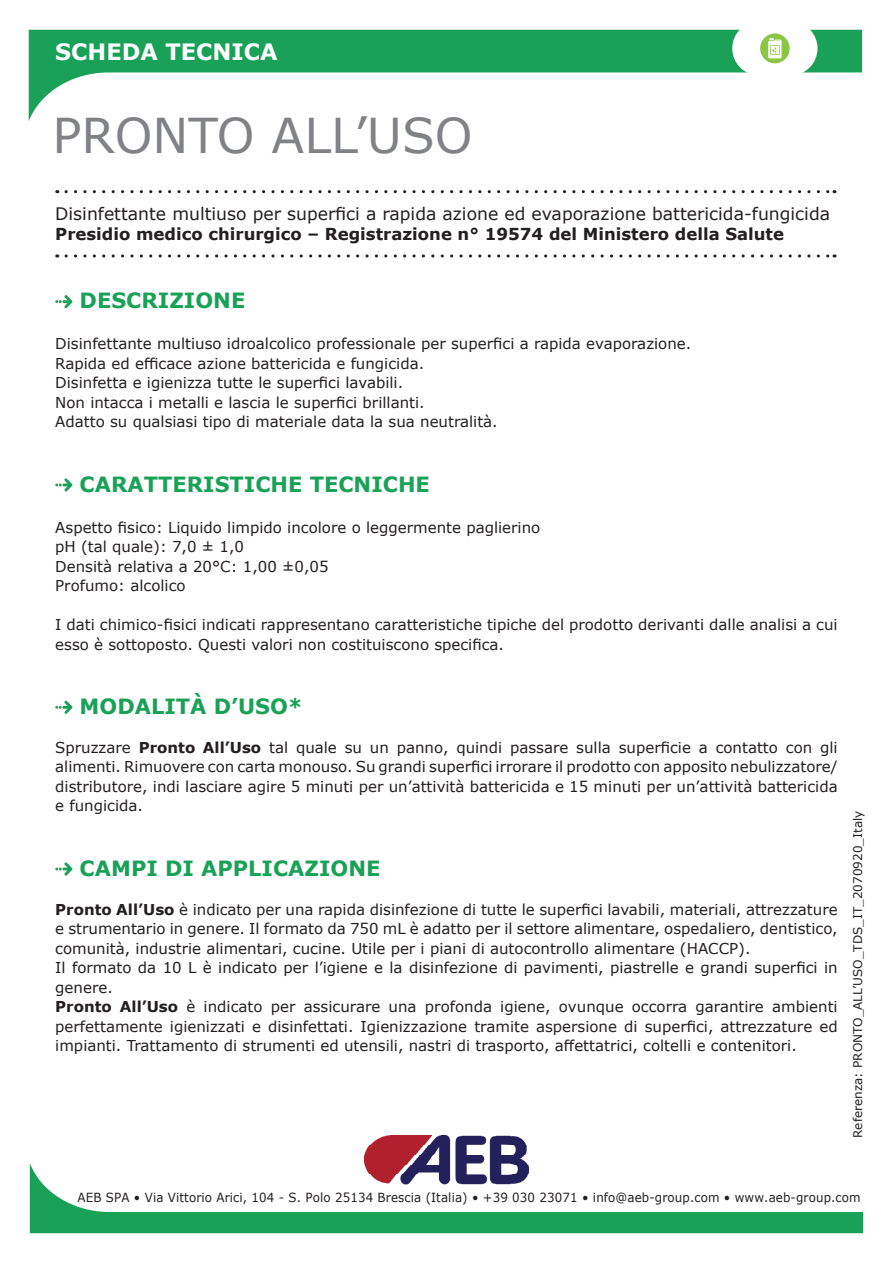
<style>
.page{position:relative;width:893px;height:1263px;background:#fff}
.page>*{position:absolute;margin:0;border:0;box-sizing:border-box;transform-origin:0 0}
.t1{font:48px "Verdana";color:#808285}
.t2{font:700 22.5px "Verdana";color:#fff}
.t3{font:700 21px "Verdana";color:#19a257}
.t4{font:17.25px "Verdana";color:#231f20}
.t5{font:700 16.5px "Verdana";color:#231f20}
.t6{font:15px/19.5px "Verdana";color:#231f20}
.t7{font:12.6px "Verdana";letter-spacing:.01em;color:#231f20;scale:.94 1}
.t8{font:12px "Verdana";color:#231f20}
.s1{font-weight:700}
</style>
<div class="page">
<svg style="left:66px;top:190px;width:769px;height:3px"></svg>
<svg style="left:66px;top:254px;width:769px;height:4px"></svg>
<img style="left:364px;top:1135px;width:163px;height:28px">
<svg style="left:29px;top:30px;width:833px;height:91px"></svg>
<div style="left:732px;top:21px;width:85px;height:55px;background:#fff;border-radius:27px"></div>
<div style="left:760px;top:33px;width:30px;height:30px;background:#8bc644;border-radius:50%"></div>
<svg style="left:768px;top:38px;width:14px;height:20px"></svg>
<svg style="left:30px;top:1163px;width:833px;height:70px"></svg>
<svg style="left:55px;top:295px;width:17px;height:13px"></svg>
<svg style="left:55px;top:478px;width:17px;height:13px"></svg>
<svg style="left:55px;top:701px;width:17px;height:13px"></svg>
<svg style="left:55px;top:862px;width:17px;height:13px"></svg>
<h2 class="t2" style="left:55px;top:35px;width:224px">SCHEDA TECNICA</h2>
<h1 class="t1" style="left:52px;top:103px;width:422px">PRONTO ALL’USO</h1>
<p class="t4" style="left:55px;top:202px;width:776px">Disinfettante multiuso per superfici a rapida azione ed evaporazione battericida-fungicida</p>
<p class="t5" style="left:55px;top:222px;width:730px">Presidio medico chirurgico – Registrazione n° 19574 del Ministero della Salute</p>
<h3 class="t3" style="left:80px;top:286px;width:167px">DESCRIZIONE</h3>
<p class="t6" style="left:55px;top:334px;width:637px">Disinfettante multiuso idroalcolico professionale per superfici a rapida evaporazione.<br>Rapida ed efficace azione battericida e fungicida.<br>Disinfetta e igienizza tutte le superfici lavabili.<br>Non intacca i metalli e lascia le superfici brillanti.<br>Adatto su qualsiasi tipo di materiale data la sua neutralità.</p>
<h3 class="t3" style="left:80px;top:469px;width:352px">CARATTERISTICHE TECNICHE</h3>
<p class="t6" style="left:55px;top:517px;width:486px">Aspetto fisico: Liquido limpido incolore o leggermente paglierino pH (tal quale): 7,0 ± 1,0<br>Densità relativa a 20°C: 1,00 ±0,05<br>Profumo: alcolico</p>
<p class="t6" style="left:55px;top:615px;width:784px">I dati chimico-fisici indicati rappresentano caratteristiche tipiche del prodotto derivanti dalle analisi a cui esso è sottoposto. Questi valori non costituiscono specifica.</p>
<h3 class="t3" style="left:80px;top:691px;width:225px">MODALITÀ D’USO*</h3>
<p class="t6" style="left:55px;top:737px;width:784px;text-align:justify">Spruzzare <span class="s1">Pronto All’Uso</span> tal quale su un panno, quindi passare sulla superficie a contatto con gli alimenti. Rimuovere con carta monouso. Su grandi superfici irrorare il prodotto con apposito nebulizzatore/ distributore, indi lasciare agire 5 minuti per un’attività battericida e 15 minuti per un’attività battericida e fungicida.</p>
<h3 class="t3" style="left:80px;top:853px;width:302px">CAMPI DI APPLICAZIONE</h3>
<p class="t6" style="left:55px;top:899px;width:784px"><span class="s1">Pronto All’Uso</span> è indicato per una rapida disinfezione di tutte le superfici lavabili, materiali, attrezzature e strumentario in genere. Il formato da 750 mL è adatto per il settore alimentare, ospedaliero, dentistico, comunità, industrie alimentari, cucine. Utile per i piani di autocontrollo alimentare (HACCP).<br>Il formato da 10 L è indicato per l’igiene e la disinfezione di pavimenti, piastrelle e grandi superfici in genere.<br><span class="s1">Pronto All’Uso</span> è indicato per assicurare una profonda igiene, ovunque occorra garantire ambienti perfettamente igienizzati e disinfettati. Igienizzazione tramite aspersione di superfici, attrezzature ed impianti. Trattamento di strumenti ed utensili, nastri di trasporto, affettatrici, coltelli e contenitori.</p>
<p class="t8" style="left:850px;top:1137px;width:328px;rotate:-90deg">Referenza: PRONTO_ALL’USO_TDS_IT_2070920_Italy</p>
<p class="t7" style="left:78px;top:1189px;width:835px">AEB SPA • Via Vittorio Arici, 104 - S. Polo 25134 Brescia (Italia) • +39 030 23071 • info@aeb-group.com • www.aeb-group.com</p>
</div>
